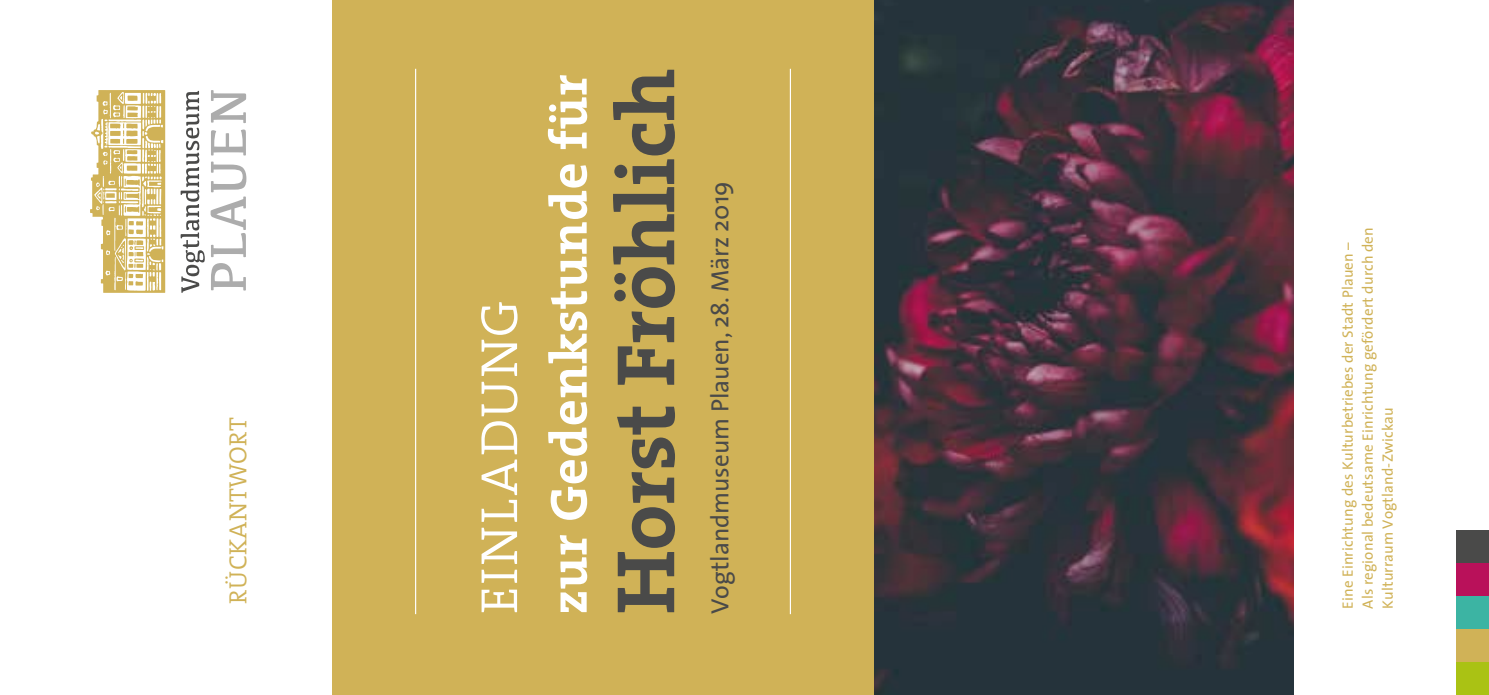
<style>
.page{position:relative;width:1489px;height:695px;background:#fff}
.page>*{position:absolute;margin:0;border:0;box-sizing:border-box;transform-origin:0 0}
.t1{font:700 83.5px "The Serif";letter-spacing:-.005em;color:#4a4a49}
.t2{font:700 52.5px "The Serif";letter-spacing:.01em;color:#fff}
.t3{font:300 52.5px "The Serif";letter-spacing:.05em;color:#fff}
.t4{font:25px "The Sans";color:#4a4a49}
.t5{font:300 25px "The Serif";letter-spacing:.015em;color:#d0b257}
.t6{font:15px/20px "The Sans";letter-spacing:.01em;color:#d0b257}
</style>
<div class="page">
<div style="left:1455px;top:662px;width:33px;height:32px;background:#aac214"></div>
<div style="left:1455px;top:629px;width:33px;height:33px;background:#d0b257"></div>
<div style="left:1455px;top:596px;width:33px;height:33px;background:#3cb4a3"></div>
<div style="left:1455px;top:563px;width:33px;height:33px;background:#b9115a"></div>
<div style="left:1455px;top:530px;width:33px;height:33px;background:#4a4a49"></div>
<svg style="left:181px;top:90px;width:65px;height:203px"></svg>
<svg style="left:90px;top:90px;width:75px;height:203px"></svg>
<img style="left:873px;top:0;width:420px;height:694px">
<div style="left:332px;top:0;width:541px;height:694px;background:#d0b257"></div>
<hr style="left:415px;top:69px;width:1px;height:545px;background:#fff">
<hr style="left:789px;top:69px;width:2px;height:545px;background:#fff">
<h3 class="t5" style="left:217px;top:603px;width:188px;rotate:-90deg">RÜCKANTWORT</h3>
<h2 class="t3" style="left:456px;top:613px;width:314px;rotate:-90deg">EINLADUNG</h2>
<h2 class="t2" style="left:525px;top:614px;width:541px;rotate:-90deg">zur Gedenkstunde für</h2>
<h1 class="t1" style="left:576px;top:614px;width:547px;rotate:-90deg">Horst Fröhlich</h1>
<h3 class="t4" style="left:699px;top:614px;width:434px;rotate:-90deg">Vogtlandmuseum Plauen, 28. März 2019</h3>
<p class="t6" style="left:1337px;top:608px;width:383px;rotate:-90deg">Eine Einrichtung des Kulturbetriebes der Stadt Plauen –<br>Als regional bedeutsame Einrichtung gefördert durch den<br>Kulturraum Vogtland-Zwickau</p>
</div>
